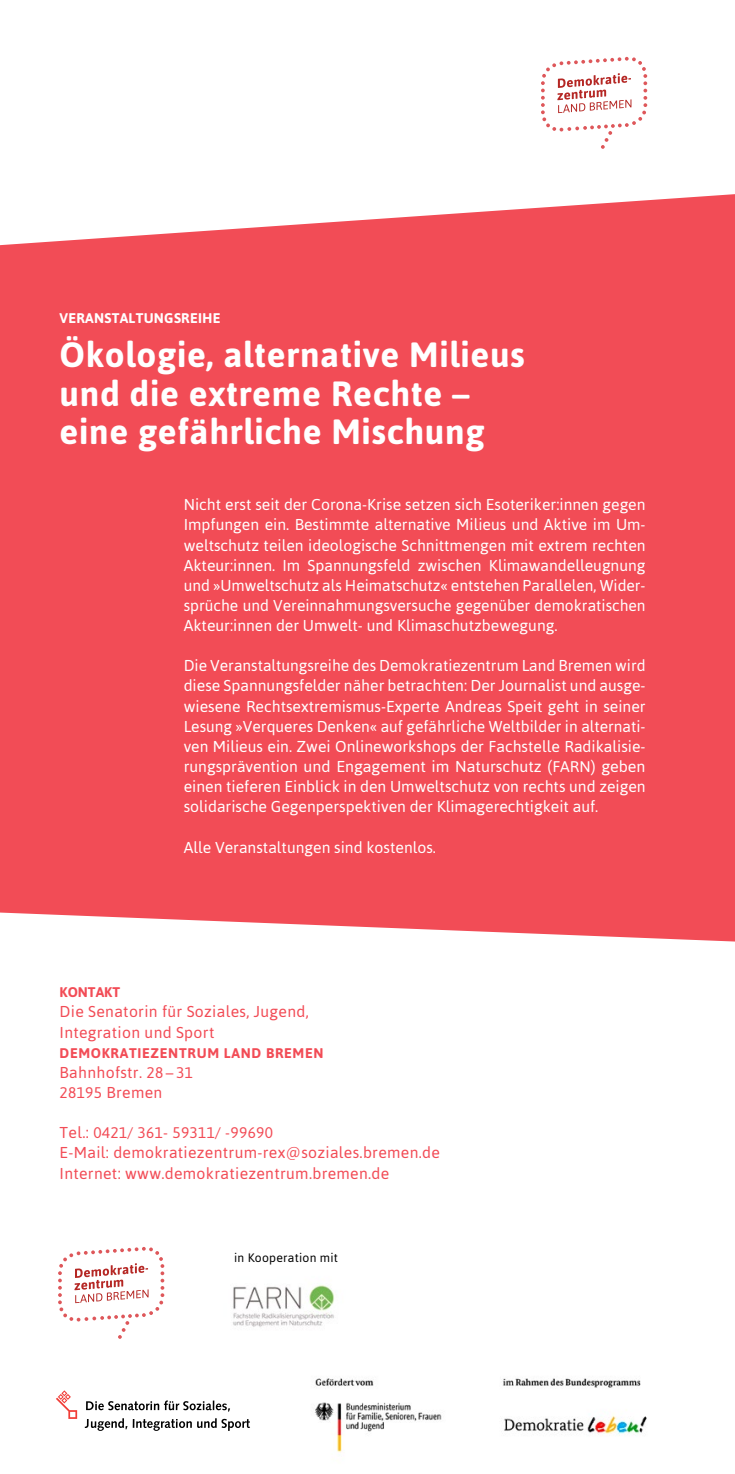
<style>
.page{position:relative;width:735px;height:1474px;background:#fff}
.page>*{position:absolute;margin:0;border:0;box-sizing:border-box;transform-origin:0 0}
.t1{font:700 35px/38.5px "Asap";letter-spacing:.02em;color:#fff}
.t2{font:15.75px/20.1px "Asap";color:#fff;text-align:justify}
.t3{font:15.75px/20.1px "Asap";letter-spacing:.02em;color:#f24c56}
.t4{font:15.4px "Asap";letter-spacing:.02em;color:#f24c56}
.t5{font:700 14px "Asap";letter-spacing:.05em;color:#f24c56}
.t6{font:700 14px "Asap";letter-spacing:.02em;color:#fff}
.t7{font:700 14px "Asap";color:#f24c56}
.t8{font:12.25px "Asap";letter-spacing:.02em;color:#000}
.s1{font-size:15.4px}
.s2{font-size:15.75px}
</style>
<div class="page">
<div style="left:0;top:194px;width:734px;height:747px;background:#f24c56"></div>
<img style="left:314px;top:1378px;width:333px;height:75px">
<svg style="left:56px;top:1390px;width:21px;height:28px"></svg>
<svg style="left:86px;top:1400px;width:144px;height:11px"></svg>
<svg style="left:85px;top:1418px;width:42px;height:12px"></svg>
<svg style="left:133px;top:1418px;width:117px;height:12px"></svg>
<svg style="left:58px;top:1247px;width:106px;height:91px"></svg>
<img style="left:233px;top:1285px;width:101px;height:42px">
<svg style="left:541px;top:57px;width:106px;height:92px"></svg>
<p class="t6" style="left:60px;top:310px;width:162px">VERANSTALTUNGSREIHE</p>
<h1 class="t1" style="left:60px;top:335px;width:466px">Ökologie, alternative Milieus und die extreme Rechte – eine gefährliche Mischung</h1>
<p class="t2" style="left:184px;top:494px;width:463px">Nicht erst seit der Corona-Krise setzen sich Esoteriker:innen gegen Impfungen ein. Bestimmte alternative Milieus und Aktive im Um&shy;weltschutz teilen ideologische Schnittmengen mit extrem rechten Akteur:innen. Im Spannungsfeld zwischen Klimawandelleugnung und »Umweltschutz als Heimatschutz« entstehen Parallelen, Wider&shy;sprüche und Vereinnahmungsversuche gegenüber demokratischen Akteur:innen der Umwelt- und Klimaschutzbewegung.</p>
<p class="t2" style="left:184px;top:655px;width:463px">Die Veranstaltungsreihe des Demokratiezentrum Land Bremen wird diese Spannungsfelder näher betrachten: Der Journalist und ausge&shy;wiesene Rechtsextremismus-Experte Andreas Speit geht in seiner Lesung »Verqueres Denken« auf gefährliche Weltbilder in alternati&shy;ven Milieus ein. Zwei Onlineworkshops der Fachstelle Radikalisie&shy;rungsprävention und Engagement im Naturschutz (<span class="s1">FARN</span>) geben einen tieferen Einblick in den Umweltschutz von rechts und zeigen solidarische Gegenperspektiven der Klimagerechtigkeit auf.</p>
<p class="t2" style="left:184px;top:836px;width:254px">Alle Veranstaltungen sind kostenlos.</p>
<p class="t7" style="left:60px;top:984px;width:62px">KONTAKT</p>
<p class="t3" style="left:60px;top:1001px;width:250px">Die Senatorin für Soziales, Jugend,<br>Integration und Sport</p>
<p class="t5" style="left:60px;top:1044px;width:265px">DEMOKRATIEZENTRUM LAND BREMEN</p>
<p class="t3" style="left:60px;top:1062px;width:135px">Bahnhofstr. <span class="s1">28 – 31<br>28195</span> Bremen</p>
<p class="t4" style="left:60px;top:1123px;width:215px"><span class="s2">Tel.:</span> 0421/ 361- 59311/ -99690</p>
<p class="t3" style="left:60px;top:1142px;width:381px">E-Mail: demokratiezentrum-rex@soziales.bremen.de<br>Internet: www.demokratiezentrum.bremen.de</p>
<p class="t8" style="left:234px;top:1250px;width:105px">in Kooperation mit</p>
</div>
